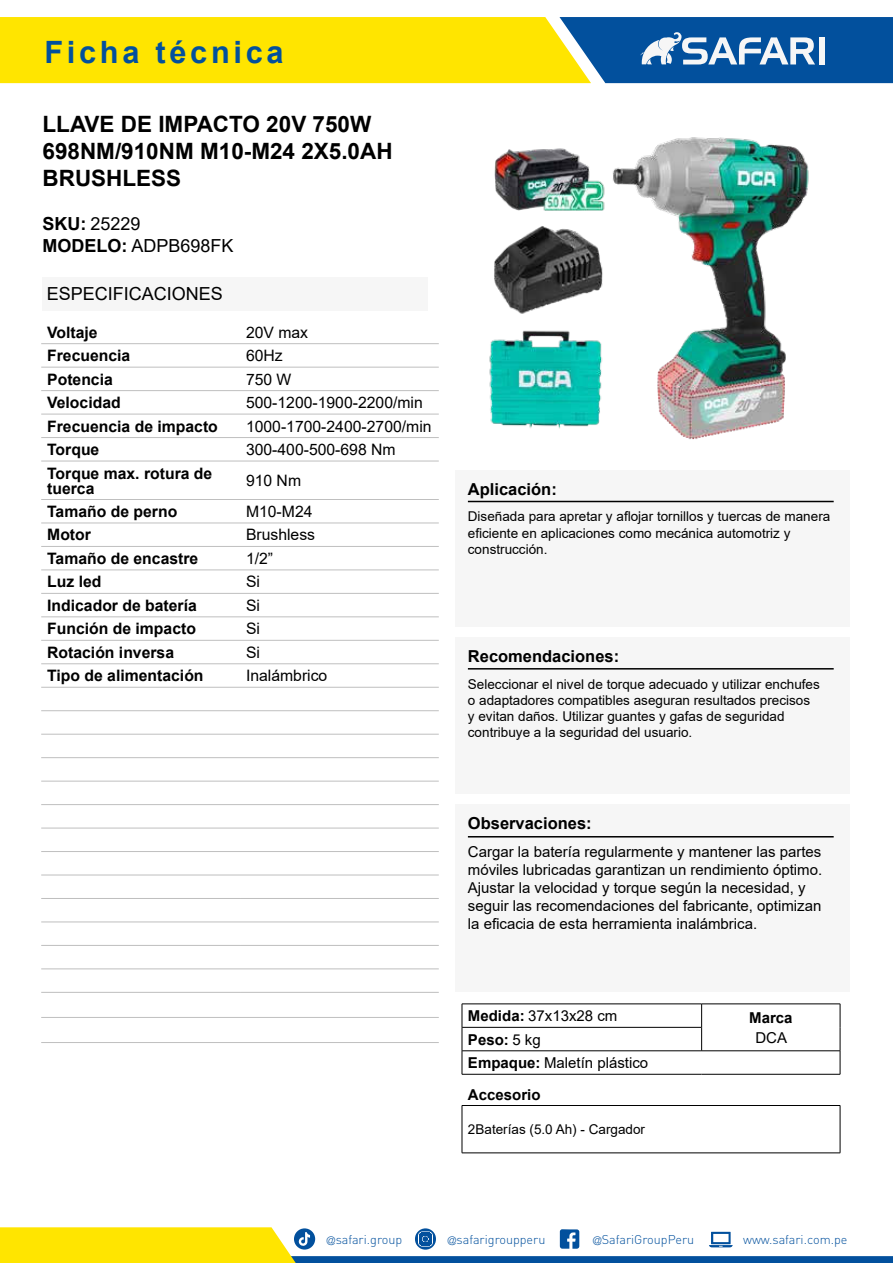
<style>
.page{position:relative;width:893px;height:1263px;background:#fff}
.page>*{position:absolute;margin:0;border:0;box-sizing:border-box;transform-origin:0 0}
.t1{font:700 30.75px "Arial";letter-spacing:.12em;color:#02509d}
.t2{font:700 22.5px/27px "Arial";color:#000}
.t3{font:18px/21.9px "Arial";color:#000}
.t4{font:700 16.5px "Arial";color:#000}
.t5{font:700 15.75px/15px "Arial";color:#000}
.t6{font:15.75px "Arial";color:#000}
.t7{font:15px/18px "Arial";color:#000}
.t8{font:700 15px "Arial";color:#000}
.t9{font:13.5px/16.2px "Arial";color:#000}
.t10{font:300 12.6px "DIN";color:#02509d}
.s1{font-weight:700}
.s2{font-weight:400}
.s3{font-family:"Helvetica LT Std";font-stretch:condensed;font-size:11.25px}
</style>
<div class="page">
<svg style="left:0;top:1227px;width:893px;height:36px"></svg>
<svg style="left:0;top:17px;width:893px;height:66px;background:#b1b83e"></svg>
<div style="left:819px;top:37px;width:6px;height:27px;background:#f6f6f6"></div>
<div style="left:455px;top:470px;width:395px;height:157px;background:#f6f6f6"></div>
<hr style="left:468px;top:501px;width:366px;height:1px;background:#000">
<div style="left:455px;top:638px;width:395px;height:156px;background:#f6f6f6"></div>
<hr style="left:468px;top:668px;width:366px;height:1px;background:#000">
<div style="left:455px;top:805px;width:395px;height:187px;background:#f6f6f6"></div>
<hr style="left:468px;top:836px;width:366px;height:1px;background:#000">
<hr style="left:462px;top:1105px;width:378px;height:1px;background:#000">
<hr style="left:462px;top:1106px;width:1px;height:47px;background:#000">
<hr style="left:840px;top:1106px;width:1px;height:47px;background:#000">
<hr style="left:462px;top:1152px;width:378px;height:1px;background:#000">
<hr style="left:41px;top:343px;width:199px;height:1px;background:#bfbfbf">
<hr style="left:240px;top:343px;width:199px;height:1px;background:#bfbfbf">
<hr style="left:41px;top:1042px;width:199px;height:1px;background:#bfbfbf">
<hr style="left:240px;top:1042px;width:199px;height:1px;background:#bfbfbf">
<hr style="left:41px;top:367px;width:199px;height:1px;background:#bfbfbf">
<hr style="left:240px;top:367px;width:199px;height:1px;background:#bfbfbf">
<hr style="left:41px;top:390px;width:199px;height:1px;background:#bfbfbf">
<hr style="left:240px;top:390px;width:199px;height:1px;background:#bfbfbf">
<hr style="left:41px;top:414px;width:199px;height:1px;background:#bfbfbf">
<hr style="left:240px;top:414px;width:199px;height:1px;background:#bfbfbf">
<hr style="left:41px;top:437px;width:199px;height:1px;background:#bfbfbf">
<hr style="left:240px;top:437px;width:199px;height:1px;background:#bfbfbf">
<hr style="left:41px;top:461px;width:199px;height:1px;background:#bfbfbf">
<hr style="left:240px;top:461px;width:199px;height:1px;background:#bfbfbf">
<hr style="left:41px;top:499px;width:199px;height:1px;background:#bfbfbf">
<hr style="left:240px;top:499px;width:199px;height:1px;background:#bfbfbf">
<hr style="left:41px;top:523px;width:199px;height:1px;background:#bfbfbf">
<hr style="left:240px;top:523px;width:199px;height:1px;background:#bfbfbf">
<hr style="left:41px;top:546px;width:199px;height:1px;background:#bfbfbf">
<hr style="left:240px;top:546px;width:199px;height:1px;background:#bfbfbf">
<hr style="left:41px;top:570px;width:199px;height:1px;background:#bfbfbf">
<hr style="left:240px;top:570px;width:199px;height:1px;background:#bfbfbf">
<hr style="left:41px;top:593px;width:199px;height:1px;background:#bfbfbf">
<hr style="left:240px;top:593px;width:199px;height:1px;background:#bfbfbf">
<hr style="left:41px;top:617px;width:199px;height:1px;background:#bfbfbf">
<hr style="left:240px;top:617px;width:199px;height:1px;background:#bfbfbf">
<hr style="left:41px;top:640px;width:199px;height:1px;background:#bfbfbf">
<hr style="left:240px;top:640px;width:199px;height:1px;background:#bfbfbf">
<hr style="left:41px;top:663px;width:199px;height:1px;background:#bfbfbf">
<hr style="left:240px;top:663px;width:199px;height:1px;background:#bfbfbf">
<hr style="left:41px;top:687px;width:199px;height:1px;background:#bfbfbf">
<hr style="left:240px;top:687px;width:199px;height:1px;background:#bfbfbf">
<hr style="left:41px;top:710px;width:199px;height:1px;background:#bfbfbf">
<hr style="left:240px;top:710px;width:199px;height:1px;background:#bfbfbf">
<hr style="left:41px;top:734px;width:199px;height:1px;background:#bfbfbf">
<hr style="left:240px;top:734px;width:199px;height:1px;background:#bfbfbf">
<hr style="left:41px;top:757px;width:199px;height:1px;background:#bfbfbf">
<hr style="left:240px;top:757px;width:199px;height:1px;background:#bfbfbf">
<hr style="left:41px;top:781px;width:199px;height:1px;background:#bfbfbf">
<hr style="left:240px;top:781px;width:199px;height:1px;background:#bfbfbf">
<hr style="left:41px;top:804px;width:199px;height:1px;background:#bfbfbf">
<hr style="left:240px;top:804px;width:199px;height:1px;background:#bfbfbf">
<hr style="left:41px;top:828px;width:199px;height:1px;background:#bfbfbf">
<hr style="left:240px;top:828px;width:199px;height:1px;background:#bfbfbf">
<hr style="left:41px;top:851px;width:199px;height:1px;background:#bfbfbf">
<hr style="left:240px;top:851px;width:199px;height:1px;background:#bfbfbf">
<hr style="left:41px;top:875px;width:199px;height:1px;background:#bfbfbf">
<hr style="left:240px;top:875px;width:199px;height:1px;background:#bfbfbf">
<hr style="left:41px;top:898px;width:199px;height:1px;background:#bfbfbf">
<hr style="left:240px;top:898px;width:199px;height:1px;background:#bfbfbf">
<hr style="left:41px;top:922px;width:199px;height:1px;background:#bfbfbf">
<hr style="left:240px;top:922px;width:199px;height:1px;background:#bfbfbf">
<hr style="left:41px;top:945px;width:199px;height:1px;background:#bfbfbf">
<hr style="left:240px;top:945px;width:199px;height:1px;background:#bfbfbf">
<hr style="left:41px;top:969px;width:199px;height:1px;background:#bfbfbf">
<hr style="left:240px;top:969px;width:199px;height:1px;background:#bfbfbf">
<hr style="left:41px;top:992px;width:199px;height:1px;background:#bfbfbf">
<hr style="left:240px;top:992px;width:199px;height:1px;background:#bfbfbf">
<hr style="left:41px;top:1017px;width:199px;height:1px;background:#bfbfbf">
<hr style="left:240px;top:1017px;width:199px;height:1px;background:#bfbfbf">
<img style="left:489px;top:137px;width:320px;height:303px">
<div style="left:43px;top:277px;width:385px;height:33px;background:#f6f6f6"></div>
<hr style="left:462px;top:1027px;width:239px;height:1px;background:#000">
<hr style="left:462px;top:1050px;width:240px;height:1px;background:#000">
<hr style="left:702px;top:1050px;width:138px;height:1px;background:#000">
<hr style="left:462px;top:1004px;width:240px;height:1px;background:#000">
<hr style="left:702px;top:1004px;width:138px;height:1px;background:#000">
<svg style="left:701px;top:1004px;width:1px;height:47px"></svg>
<svg style="left:462px;top:1004px;width:1px;height:70px"></svg>
<svg style="left:840px;top:1004px;width:1px;height:70px"></svg>
<hr style="left:462px;top:1074px;width:240px;height:1px;background:#000">
<hr style="left:702px;top:1074px;width:138px;height:1px;background:#000">
<h1 class="t1" style="left:44px;top:34px;width:241px">Ficha técnica</h1>
<h2 class="t2" style="left:43px;top:112px;width:352px">LLAVE DE IMPACTO 20V 750W<br>698NM/910NM M10-M24 2X5.0AH<br>BRUSHLESS</h2>
<h3 class="t3" style="left:43px;top:213px;width:192px"><span class="s1">SKU:</span> 25229<br><span class="s1">MODELO:</span> ADPB698FK</h3>
<h3 class="t3" style="left:47px;top:282px;width:178px">ESPECIFICACIONES</h3>
<p class="t5" style="left:47px;top:326px;width:52px">Voltaje</p>
<p class="t6" style="left:246px;top:321px;width:64px">20V max</p>
<p class="t5" style="left:47px;top:350px;width:85px">Frecuencia</p>
<p class="t6" style="left:246px;top:345px;width:38px">60Hz</p>
<p class="t5" style="left:47px;top:373px;width:67px">Potencia</p>
<p class="t6" style="left:246px;top:368px;width:47px">750 W</p>
<p class="t5" style="left:47px;top:396px;width:75px">Velocidad</p>
<p class="t6" style="left:246px;top:392px;width:178px">500-1200-1900-2200/min</p>
<p class="t5" style="left:47px;top:420px;width:172px">Frecuencia de impacto</p>
<p class="t6" style="left:246px;top:415px;width:187px">1000-1700-2400-2700/min</p>
<p class="t5" style="left:47px;top:443px;width:54px">Torque</p>
<p class="t6" style="left:246px;top:439px;width:151px">300-400-500-698 Nm</p>
<p class="t5" style="left:47px;top:467px;width:167px">Torque max. rotura de tuerca</p>
<p class="t6" style="left:246px;top:470px;width:57px">910 Nm</p>
<p class="t5" style="left:47px;top:505px;width:132px">Tamaño de perno</p>
<p class="t6" style="left:246px;top:501px;width:68px">M10-M24</p>
<p class="t5" style="left:47px;top:529px;width:45px">Motor</p>
<p class="t6" style="left:246px;top:524px;width:71px">Brushless</p>
<p class="t5" style="left:47px;top:552px;width:153px">Tamaño de encastre</p>
<p class="t6" style="left:246px;top:547px;width:29px">1/2”</p>
<p class="t5" style="left:47px;top:576px;width:56px">Luz led</p>
<p class="t6" style="left:246px;top:573px;width:16px">Si</p>
<p class="t5" style="left:47px;top:599px;width:151px">Indicador de batería</p>
<p class="t6" style="left:246px;top:596px;width:16px">Si</p>
<p class="t5" style="left:47px;top:623px;width:150px">Función de impacto</p>
<p class="t6" style="left:246px;top:620px;width:16px">Si</p>
<p class="t5" style="left:47px;top:646px;width:128px">Rotación inversa</p>
<p class="t6" style="left:246px;top:643px;width:16px">Si</p>
<p class="t5" style="left:47px;top:670px;width:158px">Tipo de alimentación</p>
<p class="t6" style="left:246px;top:665px;width:83px">Inalámbrico</p>
<p class="t4" style="left:468px;top:483px;width:90px">Aplicación:</p>
<p class="t9" style="left:468px;top:508px;width:364px">Diseñada para apretar y aflojar tornillos y tuercas de manera eficiente en aplicaciones como mecánica automotriz y construcción.</p>
<p class="t4" style="left:468px;top:650px;width:153px">Recomendaciones:</p>
<p class="t9" style="left:468px;top:676px;width:353px">Seleccionar el nivel de torque adecuado y utilizar enchufes o adaptadores compatibles aseguran resultados precisos y evitan daños. Utilizar guantes y gafas de seguridad contribuye a la seguridad del usuario.</p>
<p class="t4" style="left:468px;top:817px;width:125px">Observaciones:</p>
<p class="t7" style="left:468px;top:842px;width:356px">Cargar la batería regularmente y mantener las partes móviles lubricadas garantizan un rendimiento óptimo.<br>Ajustar la velocidad y torque según la necesidad, y seguir las recomendaciones del fabricante, optimizan la eficacia de esta herramienta inalámbrica.</p>
<p class="t7" style="left:468px;top:1007px;width:151px"><span class="s1">Medida:</span> 37x13x28 cm</p>
<p class="t8" style="left:749px;top:1012px;width:45px">Marca</p>
<p class="t8" style="left:468px;top:1034px;width:74px">Peso: <span class="s2">5 kg</span></p>
<p class="t7" style="left:755px;top:1028px;width:33px">DCA</p>
<p class="t7" style="left:468px;top:1054px;width:182px"><span class="s1">Empaque:</span> Maletín plástico</p>
<p class="t8" style="left:468px;top:1088px;width:74px">Accesorio</p>
<p class="t9" style="left:468px;top:1121px;width:179px">2Baterías (5.0 Ah) - Cargador</p>
<p class="t10" style="left:327px;top:1234px;width:77px"><span class="s3">@</span>safari.group</p>
<p class="t10" style="left:448px;top:1234px;width:99px"><span class="s3">@</span>safarigroupperu</p>
<p class="t10" style="left:593px;top:1234px;width:103px"><span class="s3">@</span>SafariGroupPeru</p>
<p class="t10" style="left:743px;top:1234px;width:106px">www.safari.com.pe</p>
</div>
